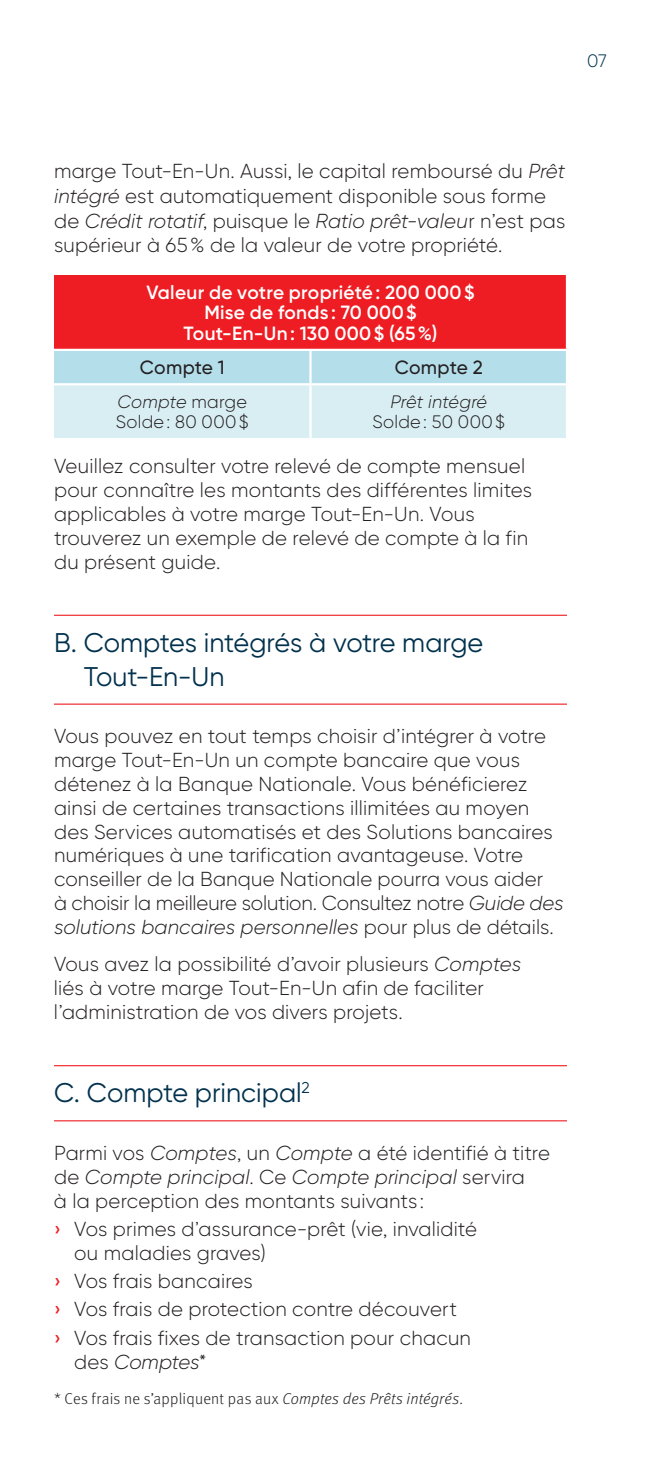
<style>
.page{position:relative;width:648px;height:1458px;background:#fff}
.page>*{position:absolute;margin:0;border:0;box-sizing:border-box;transform-origin:0 0}
.t1{font:27px/33.8px "Gilroy BN";color:#00314d}
.t2{font:300 20.25px/23.8px "Gilroy BN";letter-spacing:.01em;color:#231f20}
.t3{font:italic 300 20.25px "Gilroy BN";letter-spacing:-.01em;color:#231f20}
.t4{font:600 19.12px/20.2px "Gilroy BN";letter-spacing:.015em;color:#fff;text-align:center}
.t5{font:500 19.12px "Gilroy BN";letter-spacing:.01em;color:#231f20}
.t6{font:300 18px/20.2px "Gilroy BN";letter-spacing:.02em;color:#231f20}
.t7{font:italic 300 18px "Gilroy BN";letter-spacing:-.005em;color:#231f20}
.t8{font:300 18px "Gilroy BN";color:#00314d}
.t9{font:300 15.75px "Meta OT";letter-spacing:.015em;color:#231f20}
.s1{font-style:italic}
.s2{font-weight:500;color:#ee1d23}
.s3{font-style:normal}
</style>
<div class="page">
<hr style="left:54px;top:615px;width:513px;height:1px;background:#ee1d23">
<hr style="left:54px;top:704px;width:513px;height:1px;background:#ee1d23">
<hr style="left:54px;top:1065px;width:513px;height:1px;background:#ee1d23">
<hr style="left:54px;top:1120px;width:513px;height:1px;background:#ee1d23">
<div style="left:54px;top:275px;width:513px;height:75px;background:#ee1d23"></div>
<svg style="left:54px;top:351px;width:512px;height:87px;background:#cbe8f0"></svg>
<hr style="left:566px;top:275px;width:2px;height:74px;background:#fff">
<hr style="left:54px;top:349px;width:514px;height:2px;background:#fff">
<hr style="left:309px;top:351px;width:3px;height:32px;background:#fff">
<hr style="left:54px;top:383px;width:514px;height:2px;background:#fff">
<hr style="left:309px;top:385px;width:3px;height:53px;background:#fff">
<p class="t8" style="left:587px;top:54px;width:21px">07</p>
<p class="t2" style="left:54px;top:161px;width:513px;line-height:24.8px">marge Tout-En-Un. Aussi, le capital remboursé du <span class="s1">Prêt intégré</span> est automatiquement disponible sous forme de <span class="s1">Crédit rotatif</span>, puisque le <span class="s1">Ratio prêt-valeu</span>r n’est pas supérieur à 65 % de la valeur de votre propriété.</p>
<p class="t4" style="left:146px;top:284px;width:330px">Valeur de votre propriété : 200 000 $<br>Mise de fonds : 70 000 $<br>Tout-En-Un : 130 000 $ (65 %)</p>
<p class="t5" style="left:140px;top:361px;width:86px">Compte 1</p>
<p class="t5" style="left:395px;top:361px;width:90px">Compte 2</p>
<p class="t6" style="left:116px;top:393px;width:134px"><span class="s1">Compte</span> marge<br>Solde : 80 000 $</p>
<p class="t7" style="left:390px;top:395px;width:98px">Prêt intégré</p>
<p class="t6" style="left:372px;top:413px;width:134px">Solde : 50 000 $</p>
<p class="t2" style="left:54px;top:456px;width:480px">Veuillez consulter votre relevé de compte mensuel pour connaître les montants des différentes limites applicables à votre marge Tout-En-Un. Vous trouverez un exemple de relevé de compte à la fin du présent guide.</p>
<h1 class="t1" style="left:84px;top:628px;width:401px;text-indent:-30px">B. Comptes intégrés à votre marge<br>Tout-En-Un</h1>
<p class="t2" style="left:54px;top:726px;width:511px">Vous pouvez en tout temps choisir d’intégrer à votre marge Tout-En-Un un compte bancaire que vous détenez à la Banque Nationale. Vous bénéficierez ainsi de certaines transactions illimitées au moyen des Services automatisés et des Solutions bancaires numériques à une tarification avantageuse. Votre conseiller de la Banque Nationale pourra vous aider<br>à choisir la meilleure solution. Consultez notre <span class="s1">Guide des solutions bancaires personnelles</span> pour plus de détails.</p>
<p class="t2" style="left:54px;top:954px;width:469px">Vous avez la possibilité d’avoir plusieurs <span class="s1">Comptes </span>liés à votre marge Tout-En-Un afin de faciliter l’administration de vos divers projets.</p>
<h1 class="t1" style="left:54px;top:1079px;width:257px">C. Compte principal<sup>2</sup></h1>
<p class="t2" style="left:54px;top:1143px;width:497px">Parmi vos <span class="s1">Comptes</span>, un <span class="s1">Compte</span> a été identifié à titre de <span class="s1">Compte principal</span>. Ce <span class="s1">Compte principal</span> servira<br>à la perception des montants suivants :</p>
<p class="t2" style="left:74px;top:1219px;width:404px;text-indent:-20px"><span class="s2">›</span> Vos primes d’assurance-prêt (vie, invalidité ou maladies graves)</p>
<p class="t2" style="left:54px;top:1269px;width:419px;line-height:28.3px"><span class="s2">›</span> Vos frais bancaires<br><span class="s2">›</span> Vos frais de protection contre découvert<br><span class="s2">›</span> Vos frais fixes de transaction pour chacun</p>
<p class="t3" style="left:74px;top:1354px;width:134px"><span class="s3">des</span> Comptes<span class="s3">*</span></p>
<p class="t9" style="left:54px;top:1393px;width:410px">* Ces frais ne s’appliquent pas aux <span class="s1">Comptes des Prêts intégrés</span>.</p>
</div>
